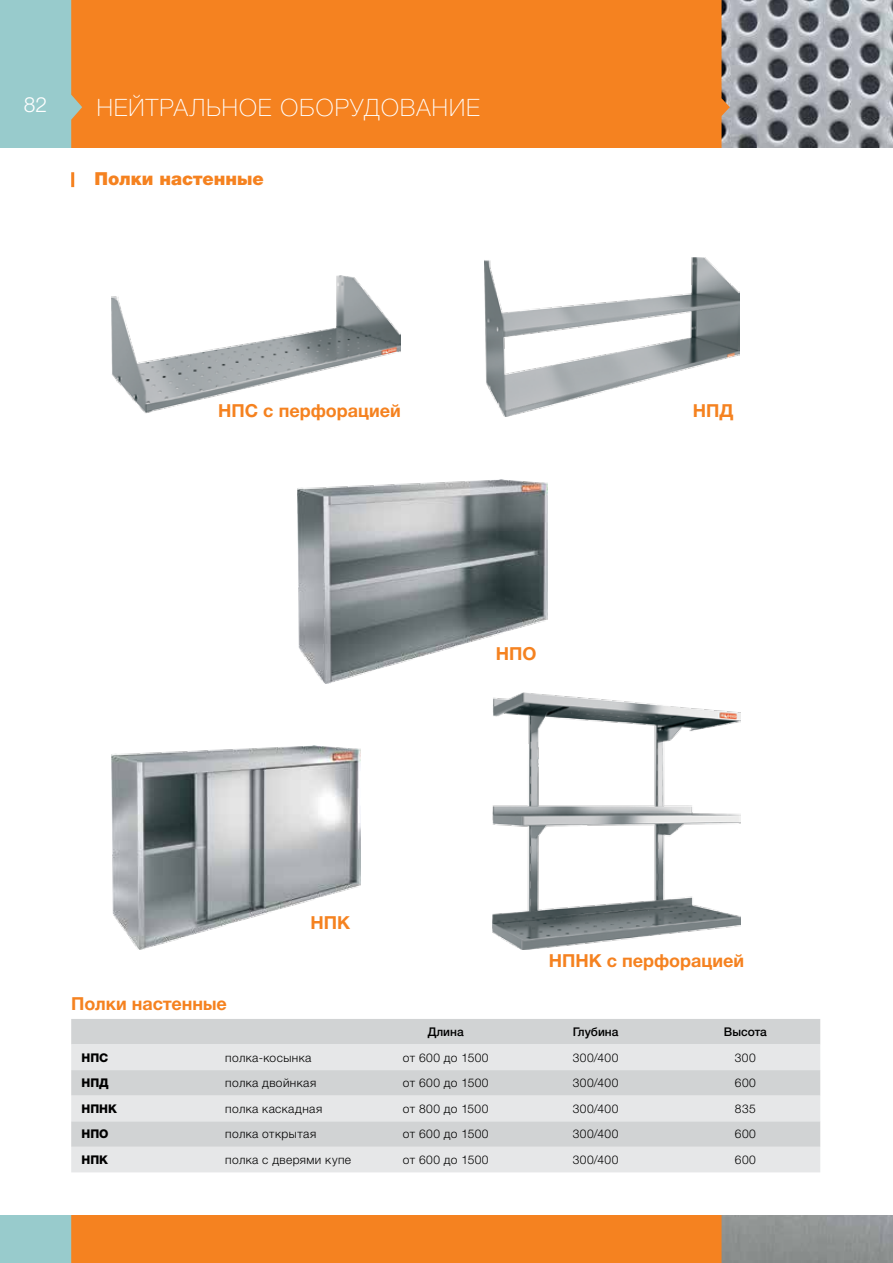
<style>
.page{position:relative;width:893px;height:1263px;background:#fff}
.page>*{position:absolute;margin:0;border:0;box-sizing:border-box;transform-origin:0 0}
.t1{font:100 24px "Helvetica Neue Cyr";letter-spacing:.05em;color:#fff}
.t2{font:300 21px "Helvetica Neue Cyr";color:#fff}
.t3{font:700 18px "Helvetica Neue Cyr";color:#f58220}
.t4{font:900 18px "Helvetica Neue Cyr";color:#f58220}
.t5{font:300 12px "Helvetica Neue LTW1 G";letter-spacing:.035em;color:#000}
.t6{font:500 12px "Helvetica Neue LTW1 G";color:#000}
.t7{font:800 12px "Helvetica Neue LTW1 G";color:#000}
</style>
<div class="page">
<img style="left:730px;top:0;width:163px;height:148px">
<div style="left:82px;top:0;width:648px;height:1263px;background:#f58220"></div>
<svg style="left:35px;top:0;width:47px;height:1263px;background:#acbba7"></svg>
<div style="left:0;top:0;width:35px;height:1263px;background:#98cbcc"></div>
<div style="left:0;top:149px;width:893px;height:1066px;background:#fff"></div>
<img style="left:484px;top:258px;width:256px;height:159px">
<hr style="left:71px;top:172px;width:3px;height:15px;background:#f58220">
<img style="left:111px;top:745px;width:250px;height:204px">
<img style="left:298px;top:479px;width:249px;height:204px">
<div style="left:71px;top:1019px;width:749px;height:25px;background:#d1d3d4"></div>
<svg style="left:71px;top:1044px;width:749px;height:128px;background:#dddfe0"></svg>
<img style="left:111px;top:276px;width:290px;height:137px">
<img style="left:493px;top:692px;width:247px;height:257px">
<h2 class="t2" style="left:24px;top:93px;width:25px">82</h2>
<h1 class="t1" style="left:97px;top:95px;width:385px">НЕЙТРАЛЬНОЕ ОБОРУДОВАНИЕ</h1>
<h3 class="t4" style="left:95px;top:169px;width:171px">Полки настенные</h3>
<h3 class="t3" style="left:218px;top:400px;width:184px">НПС с перфорацией</h3>
<h3 class="t3" style="left:496px;top:644px;width:42px">НПО</h3>
<h3 class="t3" style="left:693px;top:400px;width:42px">НПД</h3>
<h3 class="t3" style="left:71px;top:994px;width:157px">Полки настенные</h3>
<h3 class="t3" style="left:311px;top:913px;width:41px">НПК</h3>
<h3 class="t3" style="left:549px;top:951px;width:197px">НПНК с перфорацией</h3>
<p class="t6" style="left:428px;top:1024px;width:37px">Длина</p>
<p class="t6" style="left:573px;top:1024px;width:47px">Глубина</p>
<p class="t6" style="left:724px;top:1024px;width:44px">Высота</p>
<p class="t7" style="left:81px;top:1050px;width:28px">НПС</p>
<p class="t5" style="left:225px;top:1050px;width:88px">полка-косынка</p>
<p class="t5" style="left:403px;top:1050px;width:87px">от 600 до 1500</p>
<p class="t5" style="left:573px;top:1050px;width:47px">300/400</p>
<p class="t5" style="left:735px;top:1050px;width:23px">300</p>
<p class="t7" style="left:81px;top:1076px;width:29px">НПД</p>
<p class="t5" style="left:225px;top:1075px;width:93px">полка двойнкая</p>
<p class="t5" style="left:403px;top:1075px;width:87px">от 600 до 1500</p>
<p class="t5" style="left:573px;top:1075px;width:47px">300/400</p>
<p class="t5" style="left:735px;top:1075px;width:23px">600</p>
<p class="t7" style="left:81px;top:1101px;width:37px">НПНК</p>
<p class="t5" style="left:225px;top:1101px;width:99px">полка каскадная</p>
<p class="t5" style="left:403px;top:1101px;width:87px">от 800 до 1500</p>
<p class="t5" style="left:573px;top:1101px;width:47px">300/400</p>
<p class="t5" style="left:735px;top:1101px;width:22px">835</p>
<p class="t7" style="left:81px;top:1127px;width:29px">НПО</p>
<p class="t5" style="left:225px;top:1127px;width:92px">полка открытая</p>
<p class="t5" style="left:403px;top:1127px;width:87px">от 600 до 1500</p>
<p class="t5" style="left:573px;top:1127px;width:47px">300/400</p>
<p class="t5" style="left:735px;top:1127px;width:23px">600</p>
<p class="t7" style="left:81px;top:1152px;width:28px">НПК</p>
<p class="t5" style="left:225px;top:1152px;width:127px">полка с дверями купе</p>
<p class="t5" style="left:403px;top:1152px;width:87px">от 600 до 1500</p>
<p class="t5" style="left:573px;top:1152px;width:47px">300/400</p>
<p class="t5" style="left:735px;top:1152px;width:23px">600</p>
</div>
